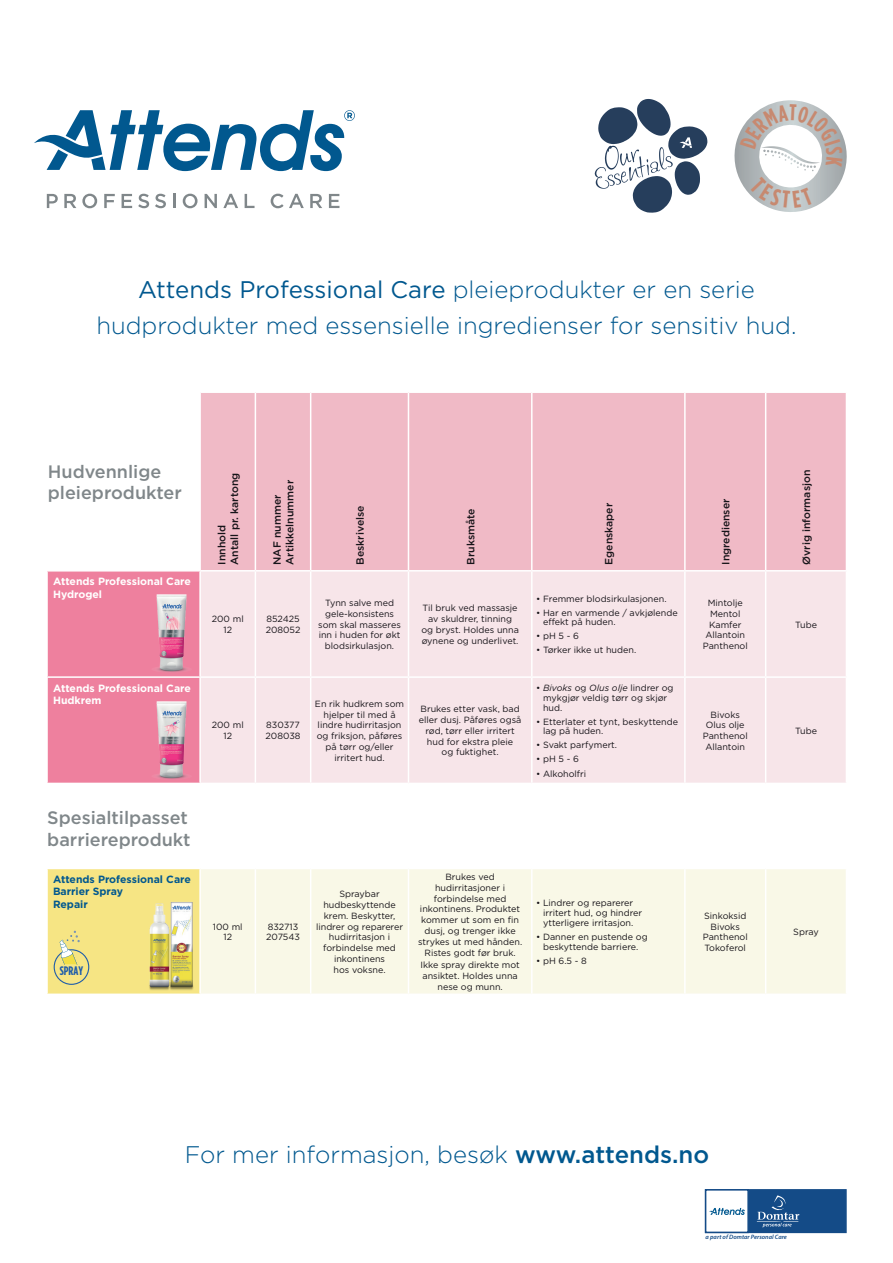
<style>
.page{position:relative;width:893px;height:1263px;background:#fff}
.page>*{position:absolute;margin:0;border:0;box-sizing:border-box;transform-origin:0 0}
.t1{font:300 24px/36px "Gotham";color:#01588f;text-align:center}
.t2{font:500 18px/21.6px "Gotham";color:#80878a}
.t3{font:700 12.3px "Gotham Condensed";color:#1f5daa}
.t4{font:500 10.5px/12.6px "Gotham";color:#171419}
.t5{font:700 10.5px/12.6px "Gotham";color:#fff}
.t6{font:700 10.5px/12.6px "Gotham";color:#01588f}
.t7{font:9px/10.8px "Gotham";color:#171419;text-align:center}
.t8{font:italic 600 6.3px "Myriad Pro";color:#144b87}
.s1{font-weight:400}
.s2{font-style:italic}
.s3{font-weight:500}
</style>
<div class="page">
<div style="left:201px;top:393px;width:645px;height:177px;background:#f0bac6"></div>
<div style="left:48px;top:571px;width:151px;height:212px;background:#ee809e"></div>
<div style="left:201px;top:571px;width:645px;height:212px;background:#f7e5e9"></div>
<div style="left:47px;top:868px;width:153px;height:126px;background:#f6e584"></div>
<div style="left:201px;top:869px;width:645px;height:124px;background:#f9f8e7"></div>
<hr style="left:255px;top:393px;width:1px;height:177px;background:#fff">
<hr style="left:310px;top:393px;width:1px;height:177px;background:#fff">
<hr style="left:408px;top:393px;width:1px;height:177px;background:#fff">
<hr style="left:531px;top:393px;width:2px;height:177px;background:#fff">
<hr style="left:684px;top:393px;width:2px;height:177px;background:#fff">
<hr style="left:765px;top:393px;width:1px;height:177px;background:#fff">
<hr style="left:255px;top:571px;width:1px;height:105px;background:#fff">
<hr style="left:310px;top:571px;width:1px;height:105px;background:#fff">
<hr style="left:408px;top:571px;width:1px;height:105px;background:#fff">
<hr style="left:531px;top:571px;width:2px;height:105px;background:#fff">
<hr style="left:684px;top:571px;width:2px;height:105px;background:#fff">
<hr style="left:765px;top:571px;width:1px;height:105px;background:#fff">
<hr style="left:46px;top:676px;width:154px;height:2px;background:#fff">
<hr style="left:200px;top:676px;width:55px;height:2px;background:#fff">
<hr style="left:255px;top:676px;width:56px;height:2px;background:#fff">
<hr style="left:255px;top:678px;width:1px;height:105px;background:#fff">
<hr style="left:311px;top:676px;width:97px;height:2px;background:#fff">
<hr style="left:310px;top:678px;width:1px;height:105px;background:#fff">
<hr style="left:408px;top:676px;width:124px;height:2px;background:#fff">
<hr style="left:408px;top:678px;width:1px;height:105px;background:#fff">
<hr style="left:532px;top:676px;width:153px;height:2px;background:#fff">
<hr style="left:531px;top:678px;width:2px;height:105px;background:#fff">
<hr style="left:685px;top:676px;width:81px;height:2px;background:#fff">
<hr style="left:684px;top:678px;width:2px;height:105px;background:#fff">
<hr style="left:766px;top:676px;width:81px;height:2px;background:#fff">
<hr style="left:765px;top:678px;width:1px;height:105px;background:#fff">
<hr style="left:46px;top:868px;width:154px;height:1px;background:#fff">
<hr style="left:46px;top:869px;width:2px;height:124px;background:#fff">
<hr style="left:199px;top:869px;width:2px;height:124px;background:#fff">
<hr style="left:255px;top:869px;width:1px;height:124px;background:#fff">
<hr style="left:310px;top:869px;width:1px;height:124px;background:#fff">
<hr style="left:408px;top:869px;width:1px;height:124px;background:#fff">
<hr style="left:531px;top:869px;width:2px;height:124px;background:#fff">
<hr style="left:684px;top:869px;width:2px;height:124px;background:#fff">
<hr style="left:765px;top:869px;width:1px;height:124px;background:#fff">
<hr style="left:46px;top:993px;width:154px;height:2px;background:#fff">
<img style="left:149px;top:897px;width:76px;height:93px">
<img style="left:133px;top:592px;width:67px;height:81px">
<img style="left:133px;top:700px;width:67px;height:81px">
<svg style="left:47px;top:194px;width:11px;height:14px"></svg>
<svg style="left:64px;top:194px;width:12px;height:14px"></svg>
<svg style="left:82px;top:194px;width:15px;height:14px"></svg>
<svg style="left:104px;top:194px;width:11px;height:14px"></svg>
<svg style="left:122px;top:194px;width:10px;height:14px"></svg>
<svg style="left:138px;top:194px;width:11px;height:14px"></svg>
<svg style="left:155px;top:194px;width:11px;height:14px"></svg>
<hr style="left:173px;top:194px;width:3px;height:14px;background:#80878a">
<svg style="left:183px;top:194px;width:15px;height:14px"></svg>
<svg style="left:205px;top:194px;width:12px;height:14px"></svg>
<svg style="left:223px;top:194px;width:15px;height:14px"></svg>
<svg style="left:245px;top:194px;width:10px;height:14px"></svg>
<svg style="left:271px;top:194px;width:33px;height:14px"></svg>
<svg style="left:310px;top:194px;width:12px;height:14px"></svg>
<svg style="left:329px;top:194px;width:10px;height:14px"></svg>
<svg style="left:34px;top:110px;width:321px;height:61px"></svg>
<svg style="left:595px;top:99px;width:113px;height:114px"></svg>
<div style="left:705px;top:1189px;width:142px;height:44px;background:#144b87;border:2px solid #144b87"></div>
<div style="left:705px;top:1189px;width:44px;height:44px;background:#fff;border:2px solid #144b87"></div>
<svg style="left:757px;top:1195px;width:42px;height:32px"></svg>
<svg style="left:709px;top:1208px;width:36px;height:7px"></svg>
<svg style="left:54px;top:931px;width:35px;height:54px"></svg>
<svg style="left:734px;top:100px;width:113px;height:112px"></svg>
<h1 class="t1" style="left:96px;top:271px;width:702px"><span class="s1">Attends Professional Care</span> pleieprodukter er en serie hudprodukter med essensielle ingredienser for sensitiv hud.</h1>
<h2 class="t2" style="left:48px;top:460px;width:136px">Hudvennlige pleieprodukter</h2>
<p class="t5" style="left:53px;top:575px;width:139px">Attends Professional Care<br>Hydrogel</p>
<p class="t5" style="left:53px;top:681px;width:139px">Attends Professional Care<br>Hudkrem</p>
<h2 class="t2" style="left:47px;top:807px;width:145px">Spesialtilpasset barriereprodukt</h2>
<p class="t6" style="left:53px;top:873px;width:139px">Attends Professional Care<br>Barrier Spray<br>Repair</p>
<h3 class="t3" style="left:60px;top:964px;width:25px">SPRAY</h3>
<p class="t4" style="left:215px;top:565px;width:93px;rotate:-90deg">Innhold<br>Antall pr. kartong</p>
<p class="t4" style="left:271px;top:565px;width:86px;rotate:-90deg">NAF nummer<br>Artikkelnummer</p>
<p class="t7" style="left:212px;top:613px;width:33px">200 ml<br>12</p>
<p class="t7" style="left:266px;top:613px;width:36px;text-align:left">852425<br>208052</p>
<p class="t7" style="left:212px;top:720px;width:33px">200 ml<br>12</p>
<p class="t7" style="left:266px;top:720px;width:37px;text-align:left">830377<br>208038</p>
<p class="t4" style="left:354px;top:565px;width:61px;rotate:-90deg">Beskrivelse</p>
<p class="t4" style="left:464px;top:565px;width:58px;rotate:-90deg">Bruksmåte</p>
<p class="t4" style="left:602px;top:565px;width:63px;rotate:-90deg">Egenskaper</p>
<p class="t4" style="left:719px;top:565px;width:68px;rotate:-90deg">Ingredienser</p>
<p class="t7" style="left:318px;top:597px;width:84px">Tynn salve med gele-konsistens som skal masseres inn i huden for økt blodsirkulasjon.</p>
<p class="t7" style="left:421px;top:603px;width:99px">Til bruk ved massasje av skuldrer, tinning og bryst. Holdes unna øynene og underlivet.</p>
<p class="t7" style="left:315px;top:698px;width:91px">En rik hudkrem som hjelper til med å lindre hudirritasjon og friksjon, påføres på tørr og/eller irritert hud.</p>
<p class="t7" style="left:419px;top:703px;width:104px">Brukes etter vask, bad eller dusj. Påføres også rød, tørr eller irritert hud for ekstra pleie<br>og fuktighet.</p>
<p class="t7" style="left:536px;top:593px;width:132px">• Fremmer blodsirkulasjonen.</p>
<p class="t7" style="left:543px;top:607px;width:136px;line-height:9.8px;text-align:left;text-indent:-7px">• Har en varmende / avkjølende effekt på huden.</p>
<p class="t7" style="left:536px;top:631px;width:44px">• pH 5 - 6</p>
<p class="t7" style="left:536px;top:645px;width:102px">• Tørker ikke ut huden.</p>
<p class="t7" style="left:543px;top:683px;width:132px;line-height:9.8px;text-align:left;text-indent:-7px">• <span class="s2">Bivoks</span> og <span class="s2">Olus olje</span> lindrer og mykgjør veldig tørr og skjør hud.</p>
<p class="t7" style="left:543px;top:716px;width:136px;line-height:9.8px;text-align:left;text-indent:-7px">• Etterlater et tynt, beskyttende lag på huden.</p>
<p class="t7" style="left:536px;top:740px;width:83px">• Svakt parfymert.</p>
<p class="t7" style="left:536px;top:754px;width:44px">• pH 5 - 6</p>
<p class="t7" style="left:536px;top:768px;width:52px">• Alkoholfri</p>
<p class="t7" style="left:703px;top:597px;width:46px">Mintolje<br>Mentol<br>Kamfer<br>Allantoin<br>Panthenol</p>
<p class="t7" style="left:703px;top:709px;width:46px">Bivoks<br>Olus olje<br>Panthenol<br>Allantoin</p>
<p class="t7" style="left:213px;top:921px;width:31px">100 ml<br>12</p>
<p class="t7" style="left:266px;top:921px;width:35px;text-align:left">832713<br>207543</p>
<p class="t7" style="left:316px;top:888px;width:89px">Spraybar hudbeskyttende krem. Beskytter, lindrer og reparerer hudirritasjon i forbindelse med inkontinens<br>hos voksne.</p>
<p class="t7" style="left:418px;top:871px;width:106px">Brukes ved hudirritasjoner i forbindelse med inkontinens. Produktet kommer ut som en fin dusj, og trenger ikke strykes ut med hånden.<br>Ristes godt før bruk.</p>
<p class="t7" style="left:420px;top:960px;width:101px">Ikke spray direkte mot ansiktet. Holdes unna nese og munn.</p>
<p class="t7" style="left:543px;top:898px;width:101px;line-height:9.8px;text-align:left;text-indent:-7px">• Lindrer og reparerer irritert hud, og hindrer ytterligere irritasjon.</p>
<p class="t7" style="left:536px;top:931px;width:113px;line-height:9.8px">• Danner en pustende og beskyttende barriere.</p>
<p class="t7" style="left:536px;top:955px;width:52px">• pH 6.5 - 8</p>
<p class="t7" style="left:703px;top:910px;width:46px">Sinkoksid<br>Bivoks<br>Panthenol<br>Tokoferol</p>
<p class="t4" style="left:800px;top:565px;width:97px;rotate:-90deg">Øvrig informasjon</p>
<p class="t7" style="left:795px;top:619px;width:23px">Tube</p>
<p class="t7" style="left:795px;top:725px;width:23px">Tube</p>
<p class="t7" style="left:793px;top:926px;width:27px">Spray</p>
<h1 class="t1" style="left:185px;top:1135px;width:526px">For mer informasjon, besøk <span class="s3">www.attends.no</span></h1>
<p class="t8" style="left:706px;top:1233px;width:83px">a part of Domtar Personal Care</p>
</div>
